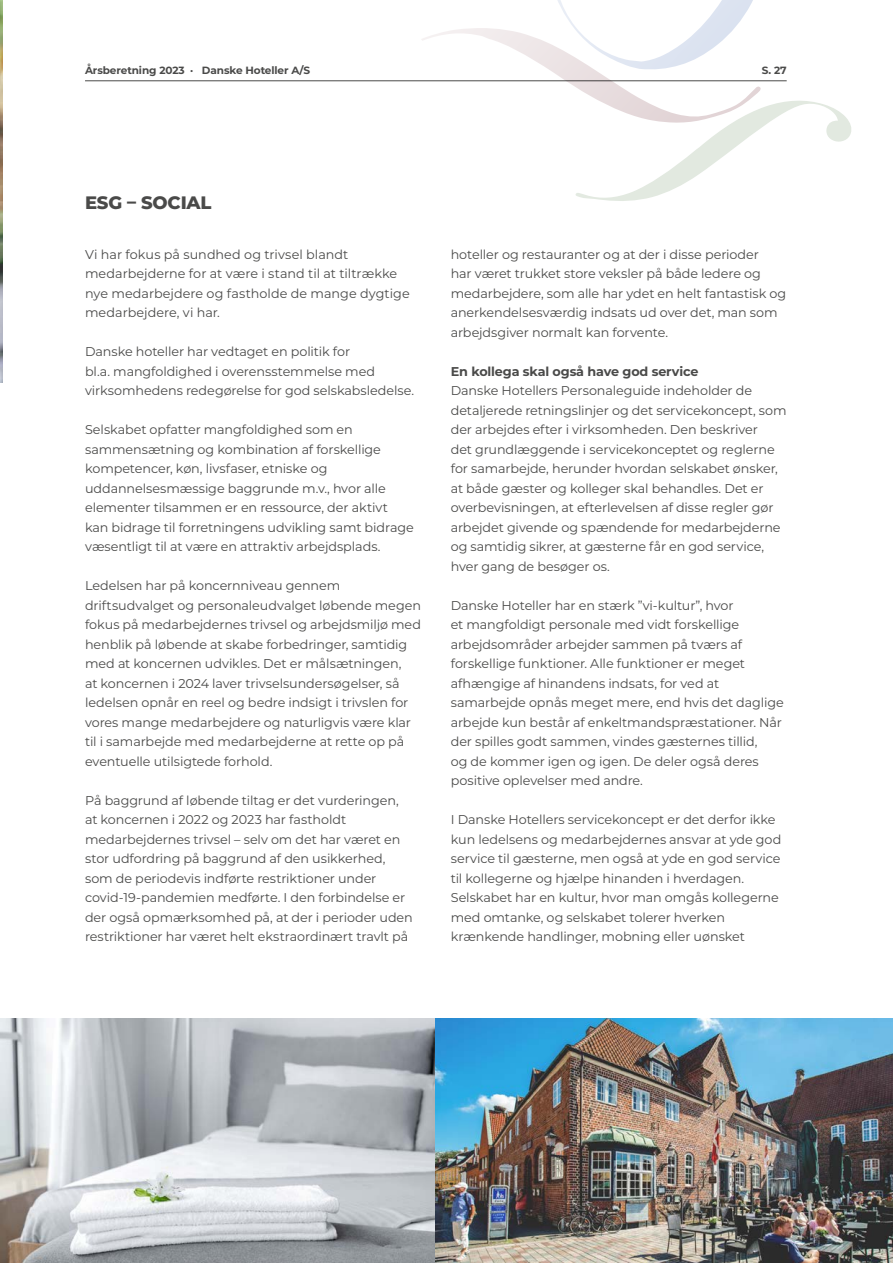
<style>
.page{position:relative;width:893px;height:1263px;background:#fff}
.page>*{position:absolute;margin:0;border:0;box-sizing:border-box;transform-origin:0 0}
.t1{font:800 18px "Montserrat";letter-spacing:-.01em;color:#4a4a49}
.t2{font:12.75px/19.5px "Montserrat";letter-spacing:-.005em;color:#4a4a49}
.t3{font:700 12.75px "Montserrat";letter-spacing:-.01em;color:#4a4a49}
.t4{font:700 10.5px "Montserrat";letter-spacing:-.01em;color:#4a4a49}
</style>
<div class="page">
<hr style="left:85px;top:80px;width:702px;height:1px;background:#4a4a49">
<svg style="left:421px;top:0;width:430px;height:201px"></svg>
<img style="left:0;top:1018px;width:436px;height:245px">
<img style="left:436px;top:1018px;width:457px;height:245px">
<img style="left:0;top:0;width:2px;height:383px">
<p class="t4" style="left:85px;top:63px;width:227px">Årsberetning 2023 · Danske Hoteller A/S</p>
<p class="t4" style="left:762px;top:63px;width:26px">S. 27</p>
<h1 class="t1" style="left:85px;top:189px;width:128px">ESG – SOCIAL</h1>
<p class="t2" style="left:85px;top:244px;width:326px">Vi har fokus på sundhed og trivsel blandt medarbejderne for at være i stand til at tiltrække nye medarbejdere og fastholde de mange dygtige medarbejdere, vi har.</p>
<p class="t2" style="left:85px;top:342px;width:329px">Danske hoteller har vedtaget en politik for<br>bl.a. mangfoldighed i overensstemmelse med virksomhedens redegørelse for god selskabsledelse.</p>
<p class="t2" style="left:85px;top:420px;width:330px">Selskabet opfatter mangfoldighed som en sammensætning og kombination af forskellige kompetencer, køn, livsfaser, etniske og uddannelsesmæssige baggrunde m.v., hvor alle elementer tilsammen er en ressource, der aktivt kan bidrage til forretningens udvikling samt bidrage væsentligt til at være en attraktiv arbejdsplads.</p>
<p class="t2" style="left:85px;top:576px;width:337px">Ledelsen har på koncernniveau gennem driftsudvalget og personaleudvalget løbende megen fokus på medarbejdernes trivsel og arbejdsmiljø med henblik på løbende at skabe forbedringer, samtidig med at koncernen udvikles. Det er målsætningen,<br>at koncernen i 2024 laver trivselsundersøgelser, så ledelsen opnår en reel og bedre indsigt i trivslen for vores mange medarbejdere og naturligvis være klar til i samarbejde med medarbejderne at rette op på eventuelle utilsigtede forhold.</p>
<p class="t2" style="left:85px;top:790px;width:329px">På baggrund af løbende tiltag er det vurderingen, at koncernen i 2022 og 2023 har fastholdt medarbejdernes trivsel – selv om det har været en stor udfordring på baggrund af den usikkerhed, som de periodevis indførte restriktioner under covid-19-pandemien medførte. I den forbindelse er der også opmærksomhed på, at der i perioder uden restriktioner har været helt ekstraordinært travlt på</p>
<p class="t2" style="left:451px;top:244px;width:337px">hoteller og restauranter og at der i disse perioder<br>har været trukket store veksler på både ledere og medarbejdere, som alle har ydet en helt fantastisk og anerkendelsesværdig indsats ud over det, man som arbejdsgiver normalt kan forvente.</p>
<p class="t3" style="left:451px;top:362px;width:249px">En kollega skal også have god service</p>
<p class="t2" style="left:451px;top:380px;width:337px">Danske Hotellers Personaleguide indeholder de detaljerede retningslinjer og det servicekoncept, som der arbejdes efter i virksomheden. Den beskriver<br>det grundlæggende i servicekonceptet og reglerne for samarbejde, herunder hvordan selskabet ønsker, at både gæster og kolleger skal behandles. Det er overbevisningen, at efterlevelsen af disse regler gør arbejdet givende og spændende for medarbejderne og samtidig sikrer, at gæsterne får en god service, hver gang de besøger os.</p>
<p class="t2" style="left:451px;top:595px;width:334px">Danske Hoteller har en stærk ”vi-kultur”, hvor<br>et mangfoldigt personale med vidt forskellige arbejdsområder arbejder sammen på tværs af forskellige funktioner. Alle funktioner er meget afhængige af hinandens indsats, for ved at samarbejde opnås meget mere, end hvis det daglige arbejde kun består af enkeltmandspræstationer. Når der spilles godt sammen, vindes gæsternes tillid,<br>og de kommer igen og igen. De deler også deres positive oplevelser med andre.</p>
<p class="t2" style="left:451px;top:809px;width:332px">I Danske Hotellers servicekoncept er det derfor ikke kun ledelsens og medarbejdernes ansvar at yde god service til gæsterne, men også at yde en god service til kollegerne og hjælpe hinanden i hverdagen.<br>Selskabet har en kultur, hvor man omgås kollegerne med omtanke, og selskabet tolerer hverken krænkende handlinger, mobning eller uønsket</p>
</div>
